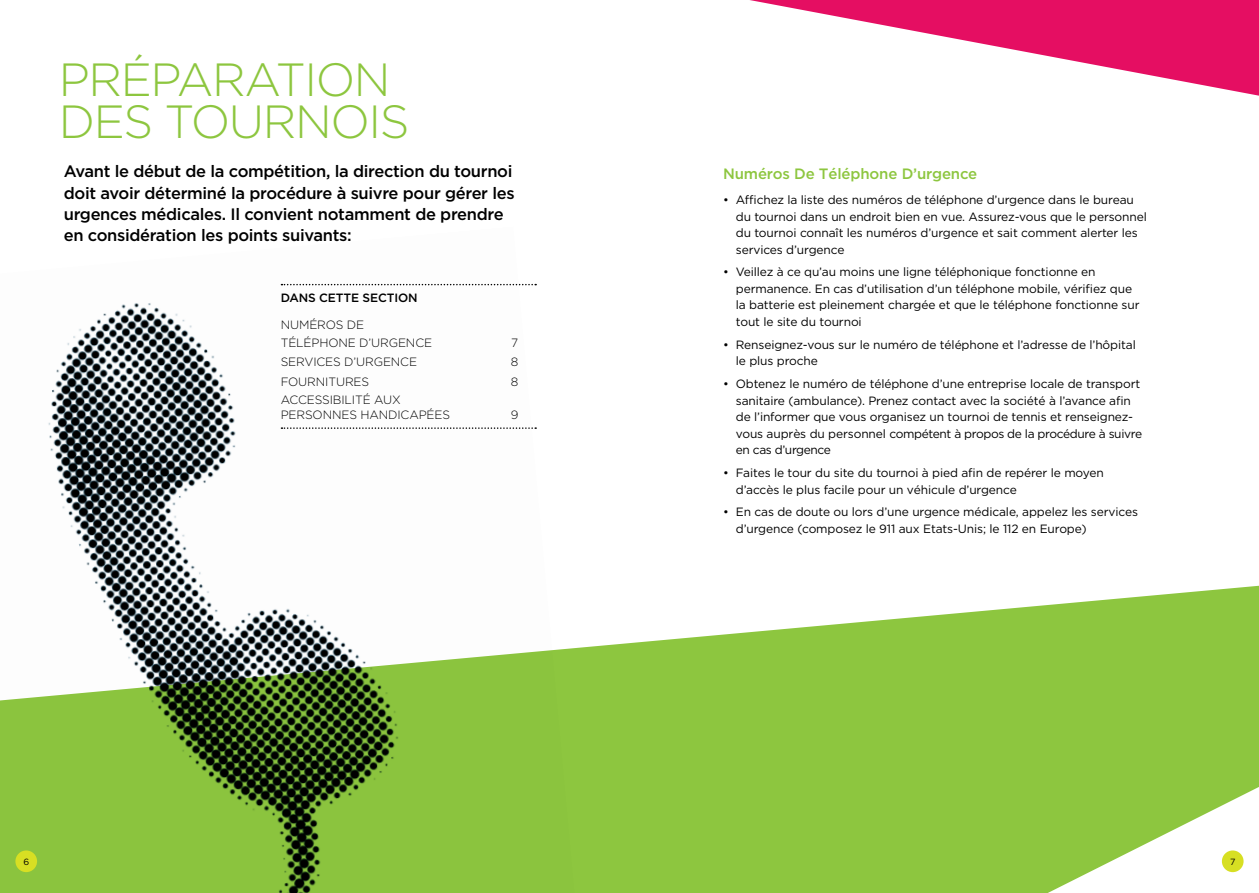
<style>
.page{position:relative;width:1259px;height:893px;background:#fff}
.page>*{position:absolute;margin:0;border:0;box-sizing:border-box;transform-origin:0 0}
.t1{font:300 46.5px/42px "Gotham";letter-spacing:-.03em;color:#8dc63f}
.t2{font:500 16.5px/21px "Gotham";letter-spacing:-.02em;color:#000}
.t3{font:500 15px "Gotham";letter-spacing:-.01em;color:#8dc63f}
.t4{font:12px/16.5px "Gotham";letter-spacing:-.01em;color:#000}
.t5{font:300 12px/18px "Gotham";letter-spacing:-.01em;color:#000}
.t6{font:500 12px "Gotham";letter-spacing:-.01em;color:#000}
.t7{font:9px "Gotham";color:#000}
</style>
<div class="page">
<svg style="left:574px;top:586px;width:685px;height:307px;background:#99cc54"></svg>
<svg style="left:1047px;top:787px;width:212px;height:106px"></svg>
<img style="left:0;top:283px;width:574px;height:610px">
<div style="left:1221px;top:850px;width:22px;height:22px;background:#d7df23;border-radius:50%"></div>
<div style="left:15px;top:850px;width:22px;height:22px;background:#d7df23;border-radius:50%"></div>
<svg style="left:281px;top:284px;width:255px;height:1px"></svg>
<svg style="left:281px;top:427px;width:255px;height:2px"></svg>
<svg style="left:750px;top:0;width:509px;height:96px"></svg>
<h1 class="t1" style="left:59px;top:58px;width:352px">PRÉPARATION<br>DES TOURNOIS</h1>
<h2 class="t2" style="left:64px;top:161px;width:452px">Avant le début de la compétition, la direction du tournoi doit avoir déterminé la procédure à suivre pour gérer les urgences médicales. Il convient notamment de prendre en considération les points suivants:</h2>
<p class="t6" style="left:281px;top:291px;width:138px">DANS CETTE SECTION</p>
<p class="t5" style="left:281px;top:315px;width:153px">NUMÉROS DE<br>TÉLÉPHONE D’URGENCE</p>
<p class="t5" style="left:511px;top:333px;width:9px">7</p>
<p class="t5" style="left:281px;top:353px;width:138px">SERVICES D’URGENCE</p>
<p class="t5" style="left:511px;top:353px;width:9px">8</p>
<p class="t5" style="left:281px;top:372px;width:90px">FOURNITURES</p>
<p class="t5" style="left:511px;top:372px;width:9px">8</p>
<p class="t5" style="left:281px;top:392px;width:171px;line-height:15px">ACCESSIBILITÉ AUX<br>PERSONNES HANDICAPÉES</p>
<p class="t5" style="left:511px;top:405px;width:9px">9</p>
<p class="t3" style="left:723px;top:165px;width:256px">Numéros De Téléphone D’urgence</p>
<p class="t4" style="left:736px;top:191px;width:412px;text-indent:-13px">• Affichez la liste des numéros de téléphone d’urgence dans le bureau du tournoi dans un endroit bien en vue. Assurez-vous que le personnel du tournoi connaît les numéros d’urgence et sait comment alerter les services d’urgence</p>
<p class="t4" style="left:736px;top:264px;width:405px;text-indent:-13px">• Veillez à ce qu’au moins une ligne téléphonique fonctionne en permanence. En cas d’utilisation d’un téléphone mobile, vérifiez que la batterie est pleinement chargée et que le téléphone fonctionne sur tout le site du tournoi</p>
<p class="t4" style="left:736px;top:336px;width:401px;text-indent:-13px">• Renseignez-vous sur le numéro de téléphone et l’adresse de l’hôpital le plus proche</p>
<p class="t4" style="left:736px;top:375px;width:408px;text-indent:-13px">• Obtenez le numéro de téléphone d’une entreprise locale de transport sanitaire (ambulance). Prenez contact avec la société à l’avance afin de l’informer que vous organisez un tournoi de tennis et renseignez&shy;vous auprès du personnel compétent à propos de la procédure à suivre en cas d’urgence</p>
<p class="t4" style="left:736px;top:464px;width:369px;text-indent:-13px">• Faites le tour du site du tournoi à pied afin de repérer le moyen d’accès le plus facile pour un véhicule d’urgence</p>
<p class="t4" style="left:736px;top:504px;width:404px;text-indent:-13px">• En cas de doute ou lors d’une urgence médicale, appelez les services d’urgence (composez le 911 aux Etats-Unis; le 112 en Europe)</p>
<p class="t7" style="left:23px;top:857px;width:7px">6</p>
<p class="t7" style="left:1230px;top:857px;width:7px">7</p>
</div>
